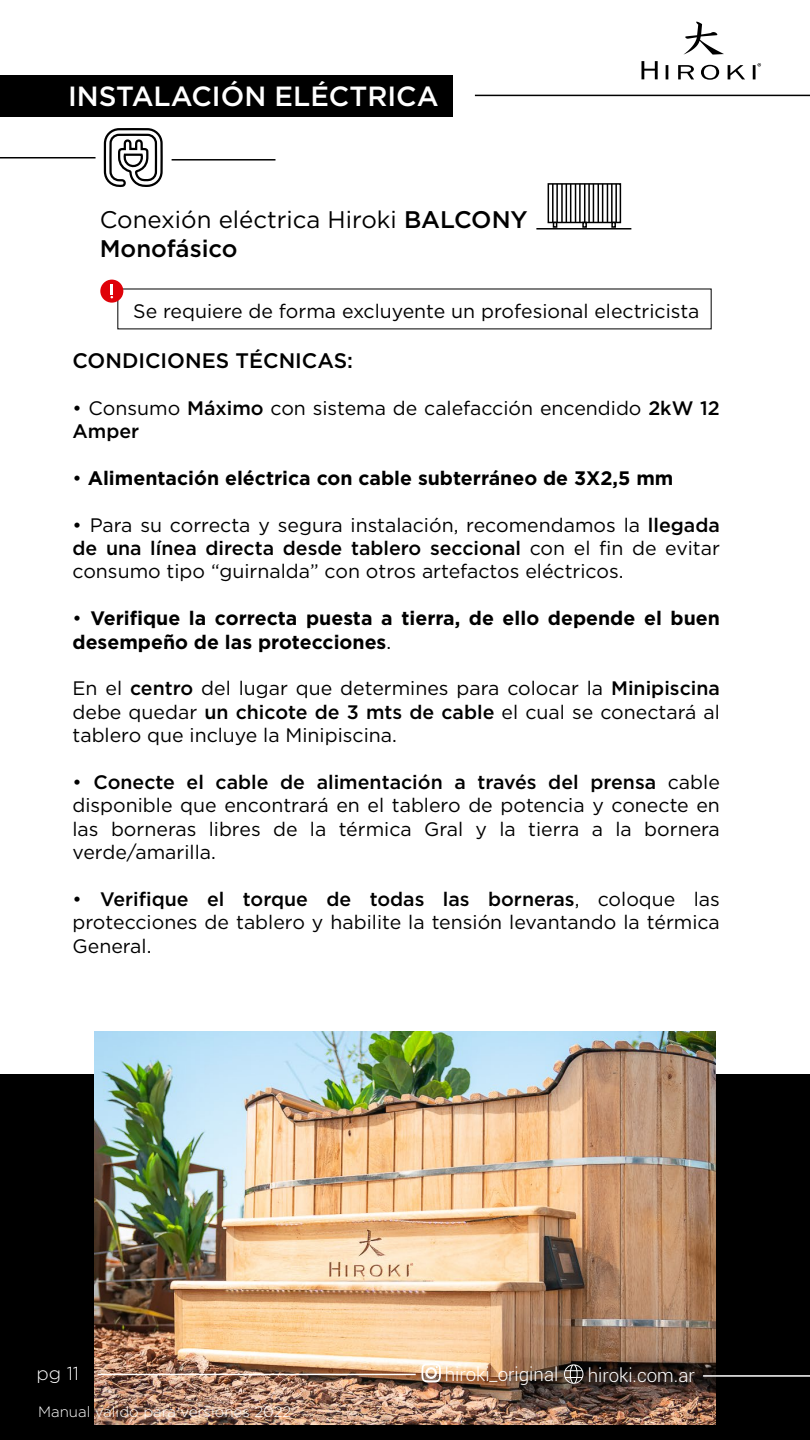
<style>
.page{position:relative;width:810px;height:1440px;background:#fff}
.page>*{position:absolute;margin:0;border:0;box-sizing:border-box;transform-origin:0 0}
.t1{font:500 27.75px "Gotham";color:#fff}
.t2{font:24px/28.8px "Gotham";color:#000}
.t3{font:500 21px "Gotham";color:#000}
.t4{font:19.5px/23.4px "Gotham";color:#000;text-align:justify}
.t5{font:700 19.5px/23.4px "Gotham";color:#000}
.t6{font:300 18.75px "Roboto";color:#fff}
.t7{font:300 18.75px "Gotham";color:#fff}
.t8{font:300 15px "Gotham";color:#fff}
.s1{font-weight:500}
.s2{font-weight:400}
</style>
<div class="page">
<div style="left:0;top:75px;width:452px;height:41px;background:#000"></div>
<div style="left:0;top:1074px;width:810px;height:366px;background:#000"></div>
<svg style="left:642px;top:61px;width:16px;height:18px"></svg>
<svg style="left:683px;top:22px;width:41px;height:33px"></svg>
<svg style="left:666px;top:63px;width:95px;height:17px"></svg>
<hr style="left:475px;top:95px;width:335px;height:1px;background:#000">
<hr style="left:0;top:157px;width:96px;height:1px;background:#000">
<hr style="left:172px;top:159px;width:103px;height:2px;background:#000">
<svg style="left:103px;top:116px;width:61px;height:214px"></svg>
<svg style="left:548px;top:183px;width:73px;height:40px"></svg>
<svg style="left:553px;top:222px;width:4px;height:6px"></svg>
<svg style="left:582px;top:222px;width:5px;height:6px"></svg>
<svg style="left:611px;top:222px;width:5px;height:6px"></svg>
<hr style="left:536px;top:228px;width:95px;height:2px;background:#000">
<hr style="left:552px;top:184px;width:2px;height:38px;background:#000">
<hr style="left:556px;top:184px;width:2px;height:38px;background:#000">
<hr style="left:561px;top:184px;width:2px;height:38px;background:#000">
<hr style="left:566px;top:184px;width:1px;height:38px;background:#000">
<hr style="left:570px;top:184px;width:1px;height:38px;background:#000">
<hr style="left:575px;top:184px;width:1px;height:38px;background:#000">
<hr style="left:579px;top:184px;width:2px;height:38px;background:#000">
<hr style="left:584px;top:184px;width:1px;height:38px;background:#000">
<hr style="left:588px;top:184px;width:2px;height:38px;background:#000">
<hr style="left:593px;top:184px;width:1px;height:38px;background:#000">
<hr style="left:598px;top:184px;width:1px;height:38px;background:#000">
<hr style="left:602px;top:184px;width:1px;height:38px;background:#000">
<hr style="left:607px;top:184px;width:1px;height:38px;background:#000">
<hr style="left:611px;top:184px;width:2px;height:38px;background:#000">
<hr style="left:615px;top:184px;width:2px;height:38px;background:#000">
<div style="left:100px;top:280px;width:23px;height:23px;background:#df0209;border-radius:50%"></div>
<svg style="left:111px;top:284px;width:2px;height:14px"></svg>
<img style="left:94px;top:1031px;width:621px;height:394px">
<hr style="left:98px;top:1374px;width:318px;height:1px;background:#fff">
<svg style="left:421px;top:1363px;width:20px;height:62px"></svg>
<div style="left:426px;top:1368px;width:10px;height:10px;border:2px solid #fff;border-radius:50%"></div>
<svg style="left:564px;top:1364px;width:19px;height:20px"></svg>
<hr style="left:703px;top:1375px;width:107px;height:2px;background:#fff">
<h1 class="t1" style="left:68px;top:78px;width:372px">INSTALACIÓN ELÉCTRICA</h1>
<p class="t2" style="left:100px;top:205px;width:430px">Conexión eléctrica Hiroki <span class="s1">BALCONY<br>Monofásico</span></p>
<p class="t4" style="left:133px;top:299px;width:568px">Se requiere de forma excluyente un profesional electricista</p>
<p class="t3" style="left:73px;top:347px;width:282px">CONDICIONES TÉCNICAS:</p>
<p class="t4" style="left:73px;top:396px;width:649px">• Consumo <span class="s1">Máximo</span> con sistema de calefacción encendido <span class="s1">2kW 12<br>Amper</span></p>
<p class="t5" style="left:73px;top:466px;width:602px"><span class="s2">•</span> Alimentación eléctrica con cable subterráneo de 3X2,5 mm</p>
<p class="t4" style="left:73px;top:513px;width:649px">• Para su correcta y segura instalación, recomendamos la <span class="s1">llegada de una línea directa desde tablero seccional</span> con el fin de evitar consumo tipo “guirnalda” con otros artefactos eléctricos.</p>
<p class="t5" style="left:73px;top:607px;width:649px"><span class="s2">•</span> Verifique la correcta puesta a tierra, de ello depende el buen desempeño de las protecciones<span class="s2">.</span></p>
<p class="t4" style="left:73px;top:676px;width:649px">En el <span class="s1">centro</span> del lugar que determines para colocar la <span class="s1">Minipiscina </span>debe quedar <span class="s1">un chicote de 3 mts de cable</span> el cual se conectará al tablero que incluye la Minipiscina.</p>
<p class="t4" style="left:73px;top:770px;width:649px">• <span class="s1">Conecte el cable de alimentación a través del prensa</span> cable disponible que encontrará en el tablero de potencia y conecte en las borneras libres de la térmica Gral y la tierra a la bornera verde/amarilla.</p>
<p class="t4" style="left:73px;top:887px;width:649px">• <span class="s1">Verifique el torque de todas las borneras</span>, coloque las protecciones de tablero y habilite la tensión levantando la térmica General.</p>
<p class="t7" style="left:36px;top:1361px;width:44px">pg 11</p>
<p class="t6" style="left:445px;top:1361px;width:115px">hiroki_original</p>
<p class="t6" style="left:588px;top:1363px;width:109px">hiroki.com.ar</p>
<p class="t8" style="left:38px;top:1402px;width:255px">Manual válido para versiones 2022</p>
</div>
